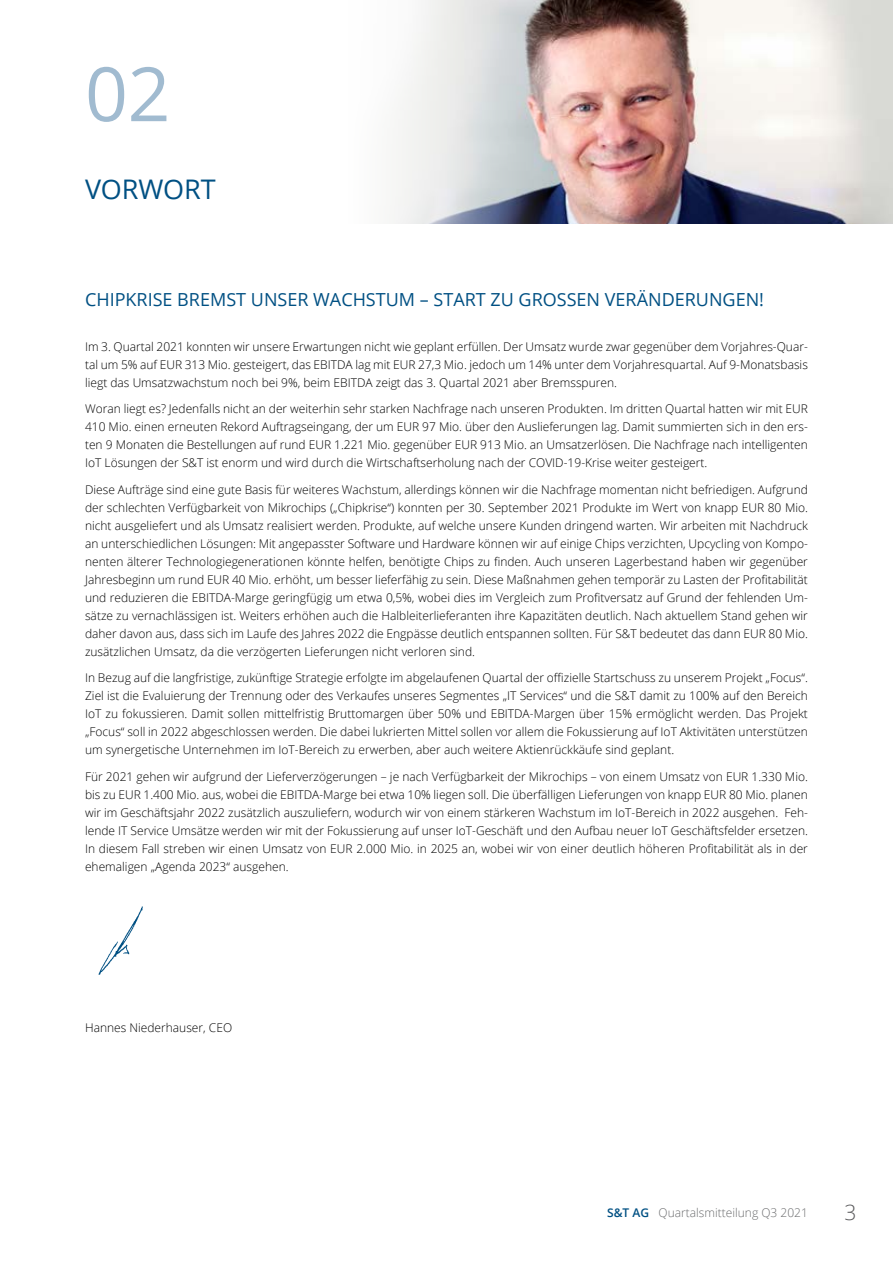
<style>
.page{position:relative;width:893px;height:1263px;background:#fff}
.page>*{position:absolute;margin:0;border:0;box-sizing:border-box;transform-origin:0 0}
.t1{font:75px "Open Sans";color:#a1bbd0}
.t2{font:27px "Open Sans";letter-spacing:-.005em;color:#005083}
.t3{font:300 21px "Open Sans";color:#58585a}
.t4{font:18px "Open Sans";color:#005083}
.t5{font:300 12px/18px "Open Sans";color:#000;text-align:justify}
.t6{font:300 12px "Open Sans";color:#6b6c6e}
.s1{font-weight:600;color:#005083}
</style>
<div class="page">
<img style="left:393px;top:0;width:500px;height:224px">
<img style="left:98px;top:906px;width:45px;height:69px">
<h1 class="t1" style="left:85px;top:43px;width:87px">02</h1>
<h2 class="t2" style="left:85px;top:171px;width:132px">VORWORT</h2>
<h3 class="t4" style="left:85px;top:287px;width:681px">CHIPKRISE BREMST UNSER WACHSTUM – START ZU GROSSEN VERÄNDERUNGEN!</h3>
<p class="t5" style="left:85px;top:337px;width:724px">Im 3. Quartal 2021 konnten wir unsere Erwartungen nicht wie geplant erfüllen. Der Umsatz wurde zwar gegenüber dem Vorjahres-Quar&shy;tal um 5% auf EUR 313 Mio. gesteigert, das EBITDA lag mit EUR 27,3 Mio. jedoch um 14% unter dem Vorjahresquartal. Auf 9-Monatsbasis liegt das Umsatzwachstum noch bei 9%, beim EBITDA zeigt das 3. Quartal 2021 aber Bremsspuren.</p>
<p class="t5" style="left:85px;top:399px;width:724px">Woran liegt es? Jedenfalls nicht an der weiterhin sehr starken Nachfrage nach unseren Produkten. Im dritten Quartal hatten wir mit EUR 410 Mio. einen erneuten Rekord Auftragseingang, der um EUR 97 Mio. über den Auslieferungen lag. Damit summierten sich in den ers&shy;ten 9 Monaten die Bestellungen auf rund EUR 1.221 Mio. gegenüber EUR 913 Mio. an Umsatzerlösen. Die Nachfrage nach intelligenten IoT Lösungen der S&amp;T ist enorm und wird durch die Wirtschaftserholung nach der COVID-19-Krise weiter gesteigert.</p>
<p class="t5" style="left:85px;top:480px;width:724px">Diese Aufträge sind eine gute Basis für weiteres Wachstum, allerdings können wir die Nachfrage momentan nicht befriedigen. Aufgrund der schlechten Verfügbarkeit von Mikrochips („Chipkrise“) konnten per 30. September 2021 Produkte im Wert von knapp EUR 80 Mio. nicht ausgeliefert und als Umsatz realisiert werden. Produkte, auf welche unsere Kunden dringend warten. Wir arbeiten mit Nachdruck an unterschiedlichen Lösungen: Mit angepasster Software und Hardware können wir auf einige Chips verzichten, Upcycling von Kompo&shy;nenten älterer Technologiegenerationen könnte helfen, benötigte Chips zu finden. Auch unseren Lagerbestand haben wir gegenüber Jahresbeginn um rund EUR 40 Mio. erhöht, um besser lieferfähig zu sein. Diese Maßnahmen gehen temporär zu Lasten der Profitabilität und reduzieren die EBITDA-Marge geringfügig um etwa 0,5%, wobei dies im Vergleich zum Profitversatz auf Grund der fehlenden Um&shy;sätze zu vernachlässigen ist. Weiters erhöhen auch die Halbleiterlieferanten ihre Kapazitäten deutlich. Nach aktuellem Stand gehen wir daher davon aus, dass sich im Laufe des Jahres 2022 die Engpässe deutlich entspannen sollten. Für S&amp;T bedeutet das dann EUR 80 Mio. zusätzlichen Umsatz, da die verzögerten Lieferungen nicht verloren sind.</p>
<p class="t5" style="left:85px;top:668px;width:724px">In Bezug auf die langfristige, zukünftige Strategie erfolgte im abgelaufenen Quartal der offizielle Startschuss zu unserem Projekt „Focus“.<br>Ziel ist die Evaluierung der Trennung oder des Verkaufes unseres Segmentes „IT Services“ und die S&amp;T damit zu 100% auf den Bereich IoT zu fokussieren. Damit sollen mittelfristig Bruttomargen über 50% und EBITDA-Margen über 15% ermöglicht werden. Das Projekt „Focus“ soll in 2022 abgeschlossen werden. Die dabei lukrierten Mittel sollen vor allem die Fokussierung auf IoT Aktivitäten unterstützen um synergetische Unternehmen im IoT-Bereich zu erwerben, aber auch weitere Aktienrückkäufe sind geplant.</p>
<p class="t5" style="left:85px;top:767px;width:724px">Für 2021 gehen wir aufgrund der Lieferverzögerungen – je nach Verfügbarkeit der Mikrochips – von einem Umsatz von EUR 1.330 Mio. bis zu EUR 1.400 Mio. aus, wobei die EBITDA-Marge bei etwa 10% liegen soll. Die überfälligen Lieferungen von knapp EUR 80 Mio. planen wir im Geschäftsjahr 2022 zusätzlich auszuliefern, wodurch wir von einem stärkeren Wachstum im IoT-Bereich in 2022 ausgehen. Feh&shy;lende IT Service Umsätze werden wir mit der Fokussierung auf unser IoT-Geschäft und den Aufbau neuer IoT Geschäftsfelder ersetzen.<br>In diesem Fall streben wir einen Umsatz von EUR 2.000 Mio. in 2025 an, wobei wir von einer deutlich höheren Profitabilität als in der ehemaligen „Agenda 2023“ ausgehen.</p>
<p class="t5" style="left:85px;top:1018px;width:149px">Hannes Niederhauser, CEO</p>
<p class="t6" style="left:607px;top:1204px;width:202px"><span class="s1">S&amp;T AG</span> Quartalsmitteilung Q3 2021</p>
<h3 class="t3" style="left:844px;top:1197px;width:13px">3</h3>
</div>
